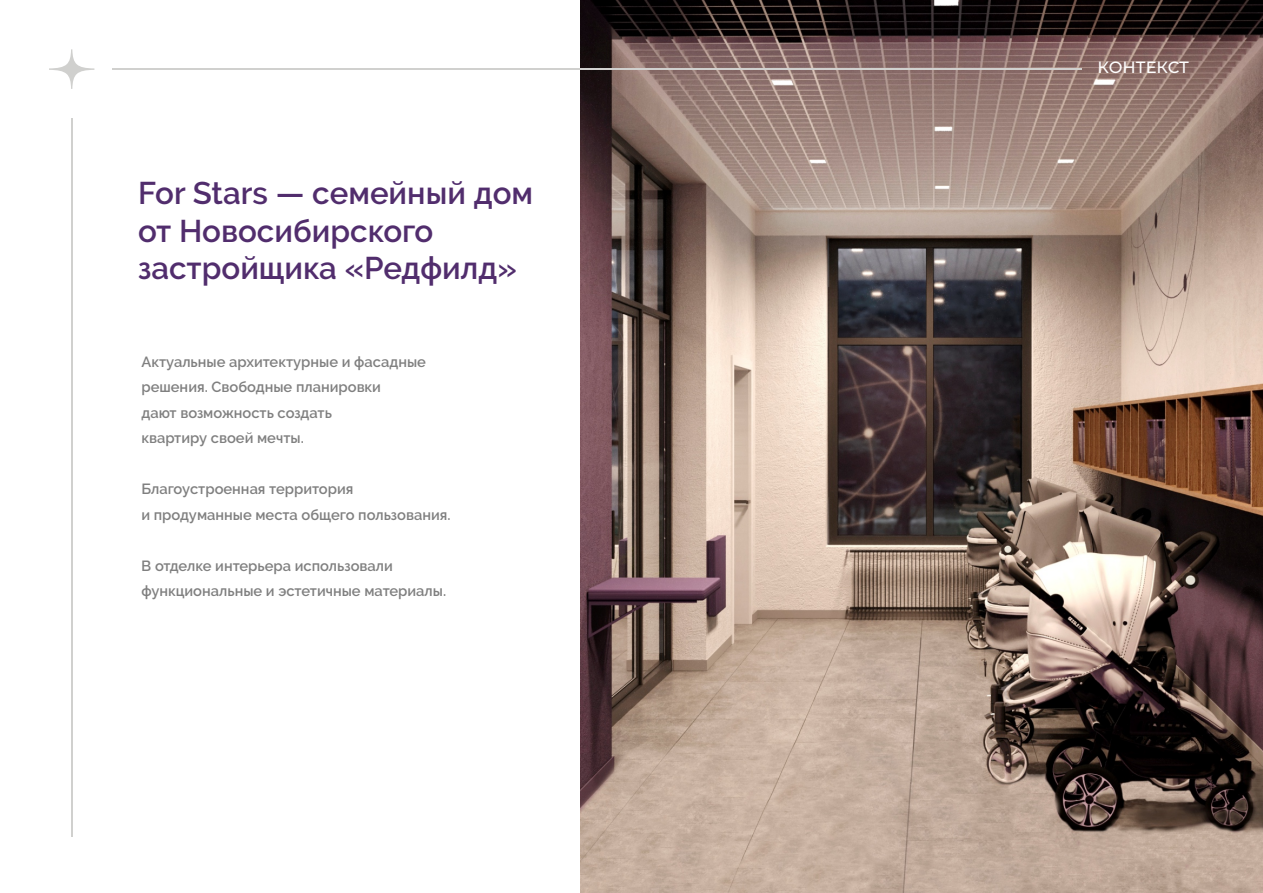
<style>
.page{position:relative;width:1263px;height:893px;background:#fff}
.page>*{position:absolute;margin:0;border:0;box-sizing:border-box;transform-origin:0 0}
.t1{font:600 31.35px/37.5px "Raleway";color:#512d6d}
.t2{font:500 16.35px "Montserrat";color:#fff}
.t3{font:600 14.7px/25.5px "Raleway";color:#808080}
</style>
<div class="page">
<img style="left:580px;top:0;width:683px;height:893px">
<svg style="left:49px;top:49px;width:45px;height:40px"></svg>
<hr style="left:71px;top:118px;width:1px;height:719px;background:#d0d0ce">
<hr style="left:112px;top:68px;width:969px;height:2px;background:#d0d0ce">
<h1 class="t1" style="left:138px;top:174px;width:397px">For Stars — cемейный дом от Новосибирского застройщика «Редфилд»</h1>
<p class="t3" style="left:141px;top:349px;width:286px">Актуальные архитектурные и фасадные решения. Свободные планировки<br>дают возможность создать<br>квартиру своей мечты.</p>
<p class="t3" style="left:141px;top:476px;width:311px">Благоустроенная территория<br>и продуманные места общего пользования.</p>
<p class="t3" style="left:141px;top:553px;width:306px">В отделке интерьера использовали функциональные и эстетичные материалы.</p>
<p class="t2" style="left:1097px;top:57px;width:93px">КОНТЕКСТ</p>
</div>
